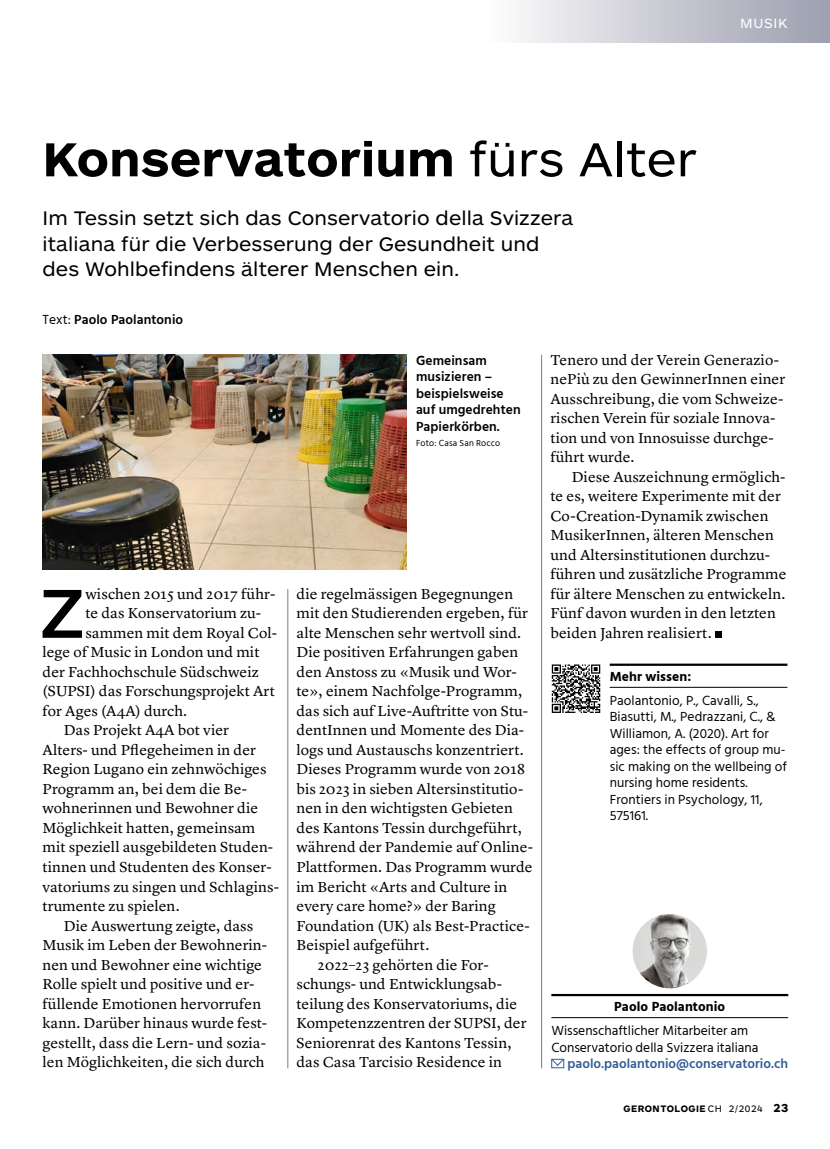
<style>
.page{position:relative;width:830px;height:1149px;background:#fff}
.page>*{position:absolute;margin:0;border:0;box-sizing:border-box;transform-origin:0 0}
.t1{font:500 71.85px "ARS Maquette Pro";color:#000}
.t2{font:700 49.5px "ARS Maquette Pro";letter-spacing:.005em;color:#000}
.t3{font:20.4px/25.5px "ARS Maquette Pro";letter-spacing:.005em;color:#000}
.t4{font:15px/19.5px "Lyon Text";letter-spacing:.005em;color:#000}
.t5{font:13.8px "ARS Maquette Pro";letter-spacing:.05em;color:#fff}
.t6{font:13.5px/16.5px "Hind Siliguri";letter-spacing:.005em;color:#000}
.t7{font:600 13.5px/16.5px "Hind Siliguri";letter-spacing:.005em;color:#000}
.t8{font:600 13.5px "Hind Siliguri";color:#325d95}
.t9{font:700 13.5px "Hind Siliguri";letter-spacing:.005em;color:#000}
.t10{font:700 9.75px "ARS Maquette Pro";letter-spacing:.05em;color:#000}
.t11{font:9px "Hind Siliguri";letter-spacing:.015em;color:#000}
.s1{font-weight:400}
.s2{font-size:12px}
</style>
<div class="page">
<div style="left:482px;top:0;width:347px;height:43px;background:linear-gradient(to right,#fffefe,#9c9eae)"></div>
<hr style="left:551px;top:993px;width:236px;height:2px;background:#000">
<hr style="left:551px;top:1017px;width:236px;height:1px;background:#000">
<div style="left:551px;top:1058px;width:13px;height:9px;border:1px solid #325d95"></div>
<svg style="left:551px;top:1058px;width:13px;height:8px"></svg>
<img style="left:632px;top:913px;width:74px;height:75px;border-radius:37px">
<div style="left:714px;top:631px;width:7px;height:6px;background:#000"></div>
<img style="left:43px;top:355px;width:363px;height:214px">
<hr style="left:287px;top:589px;width:1px;height:478px;background:#807c7a">
<hr style="left:541px;top:355px;width:1px;height:712px;background:#807c7a">
<hr style="left:609px;top:663px;width:178px;height:2px;background:#000">
<hr style="left:609px;top:686px;width:178px;height:1px;background:#000">
<svg style="left:551px;top:664px;width:50px;height:49px"></svg>
<svg style="left:551px;top:664px;width:49px;height:48px"></svg>
<p class="t5" style="left:739px;top:14px;width:49px">MUSIK</p>
<h2 class="t2" style="left:43px;top:127px;width:655px">Konservatorium <span class="s1">fürs Alter</span></h2>
<h3 class="t3" style="left:43px;top:204px;width:532px">Im Tessin setzt sich das Conservatorio della Svizzera italiana für die Verbesserung der Gesundheit und des Wohlbefindens älterer Menschen ein.</h3>
<p class="t7" style="left:43px;top:312px;width:142px"><span class="s1">Text:</span> Paolo Paolantonio</p>
<h1 class="t1" style="left:40px;top:566px;width:47px">Z</h1>
<p class="t4" style="left:85px;top:582px;width:191px">wischen 2015 und 2017 führ-</p>
<p class="t4" style="left:85px;top:602px;width:177px">te das Konservatorium zu-</p>
<p class="t4" style="left:85px;top:621px;width:193px">sammen mit dem Royal Col-</p>
<p class="t4" style="left:43px;top:641px;width:218px">lege of Music in London und mit</p>
<p class="t4" style="left:43px;top:660px;width:218px">der Fachhochschule Südschweiz</p>
<p class="t4" style="left:43px;top:680px;width:234px">(SUPSI) das Forschungsprojekt Art</p>
<p class="t4" style="left:43px;top:699px;width:146px">for Ages (A4A) durch.</p>
<p class="t4" style="left:64px;top:719px;width:167px">Das Projekt A4A bot vier</p>
<p class="t4" style="left:43px;top:738px;width:215px">Alters- und Pflegeheimen in der</p>
<p class="t4" style="left:43px;top:758px;width:225px">Region Lugano ein zehnwöchiges</p>
<p class="t4" style="left:43px;top:777px;width:206px">Programm an, bei dem die Be-</p>
<p class="t4" style="left:43px;top:797px;width:217px">wohnerinnen und Bewohner die</p>
<p class="t4" style="left:43px;top:816px;width:214px">Möglichkeit hatten, gemeinsam</p>
<p class="t4" style="left:43px;top:836px;width:232px">mit speziell ausgebildeten Studen-</p>
<p class="t4" style="left:43px;top:855px;width:230px">tinnen und Studenten des Konser-</p>
<p class="t4" style="left:43px;top:875px;width:238px">vatoriums zu singen und Schlagins-</p>
<p class="t4" style="left:43px;top:894px;width:138px">trumente zu spielen.</p>
<p class="t4" style="left:64px;top:914px;width:191px">Die Auswertung zeigte, dass</p>
<p class="t4" style="left:43px;top:933px;width:226px">Musik im Leben der Bewohnerin-</p>
<p class="t4" style="left:43px;top:953px;width:221px">nen und Bewohner eine wichtige</p>
<p class="t4" style="left:43px;top:972px;width:213px">Rolle spielt und positive und er-</p>
<p class="t4" style="left:43px;top:992px;width:220px">füllende Emotionen hervorrufen</p>
<p class="t4" style="left:43px;top:1011px;width:226px">kann. Darüber hinaus wurde fest-</p>
<p class="t4" style="left:43px;top:1031px;width:225px">gestellt, dass die Lern- und sozia-</p>
<p class="t4" style="left:43px;top:1050px;width:223px">len Möglichkeiten, die sich durch</p>
<p class="t7" style="left:416px;top:352px;width:106px">Gemeinsam musizieren – beispielsweise auf umgedrehten<br>Papierkörben.</p>
<p class="t11" style="left:416px;top:436px;width:86px">Foto: Casa San Rocco</p>
<p class="t4" style="left:296px;top:582px;width:218px">die regelmässigen Begegnungen</p>
<p class="t4" style="left:296px;top:602px;width:233px">mit den Studierenden ergeben, für</p>
<p class="t4" style="left:296px;top:621px;width:226px">alte Menschen sehr wertvoll sind.</p>
<p class="t4" style="left:296px;top:641px;width:223px">Die positiven Erfahrungen gaben</p>
<p class="t4" style="left:296px;top:660px;width:222px">den Anstoss zu «Musik und Wor-</p>
<p class="t4" style="left:296px;top:680px;width:227px">te», einem Nachfolge-Programm,</p>
<p class="t4" style="left:296px;top:699px;width:233px">das sich auf Live-Auftritte von Stu-</p>
<p class="t4" style="left:296px;top:719px;width:229px">dentInnen und Momente des Dia-</p>
<p class="t4" style="left:296px;top:738px;width:229px">logs und Austauschs konzentriert.</p>
<p class="t4" style="left:296px;top:758px;width:230px">Dieses Programm wurde von 2018</p>
<p class="t4" style="left:296px;top:777px;width:228px">bis 2023 in sieben Altersinstitutio-</p>
<p class="t4" style="left:296px;top:797px;width:218px">nen in den wichtigsten Gebieten</p>
<p class="t4" style="left:296px;top:816px;width:227px">des Kantons Tessin durchgeführt,</p>
<p class="t4" style="left:296px;top:836px;width:238px">während der Pandemie auf Online-</p>
<p class="t4" style="left:296px;top:855px;width:237px">Plattformen. Das Programm wurde</p>
<p class="t4" style="left:296px;top:875px;width:212px">im Bericht «Arts and Culture in</p>
<p class="t4" style="left:296px;top:894px;width:201px">every care home?» der Baring</p>
<p class="t4" style="left:296px;top:914px;width:234px">Foundation (UK) als Best-Practice-</p>
<p class="t4" style="left:296px;top:933px;width:134px">Beispiel aufgeführt.</p>
<p class="t4" style="left:317px;top:953px;width:172px">2022–23 gehörten die For-</p>
<p class="t4" style="left:296px;top:972px;width:207px">schungs- und Entwicklungsab-</p>
<p class="t4" style="left:296px;top:992px;width:222px">teilung des Konservatoriums, die</p>
<p class="t4" style="left:296px;top:1011px;width:231px">Kompetenzzentren der SUPSI, der</p>
<p class="t4" style="left:296px;top:1031px;width:216px">Seniorenrat des Kantons Tessin,</p>
<p class="t4" style="left:296px;top:1050px;width:207px">das Casa Tarcisio Residence in</p>
<p class="t4" style="left:550px;top:348px;width:236px">Tenero und der Verein Generazio&shy;nePiù zu den GewinnerInnen einer<br>Ausschreibung, die vom Schweize&shy;rischen Verein für soziale Innova&shy;tion und von Innosuisse durchge&shy;führt wurde.</p>
<p class="t4" style="left:550px;top:465px;width:237px;text-indent:21px">Diese Auszeichnung ermöglich&shy;te es, weitere Experimente mit der<br>Co-Creation-Dynamik zwischen<br>MusikerInnen, älteren Menschen und Altersinstitutionen durchzu&shy;führen und zusätzliche Programme für ältere Menschen zu entwickeln.<br>Fünf davon wurden in den letzten beiden Jahren realisiert.</p>
<p class="t9" style="left:609px;top:665px;width:83px">Mehr wissen:</p>
<p class="t6" style="left:609px;top:692px;width:179px">Paolantonio, P., Cavalli, S.,<br>Biasutti, M., Pedrazzani, C., &amp;<br>Williamon, A. (2020). Art for ages: the effects of group mu&shy;sic making on the wellbeing of nursing home residents.<br>Frontiers in Psychology, 11,<br>575161.</p>
<p class="t9" style="left:614px;top:995px;width:112px">Paolo Paolantonio</p>
<p class="t6" style="left:551px;top:1022px;width:208px">Wissenschaftlicher Mitarbeiter am<br>Conservatorio della Svizzera italiana</p>
<p class="t8" style="left:567px;top:1053px;width:222px">paolo.paolantonio@conservatorio.ch</p>
<p class="t10" style="left:623px;top:1102px;width:166px">GERONTOLOGIE <span class="s1">CH 2/2024</span> <span class="s2">23</span></p>
</div>
